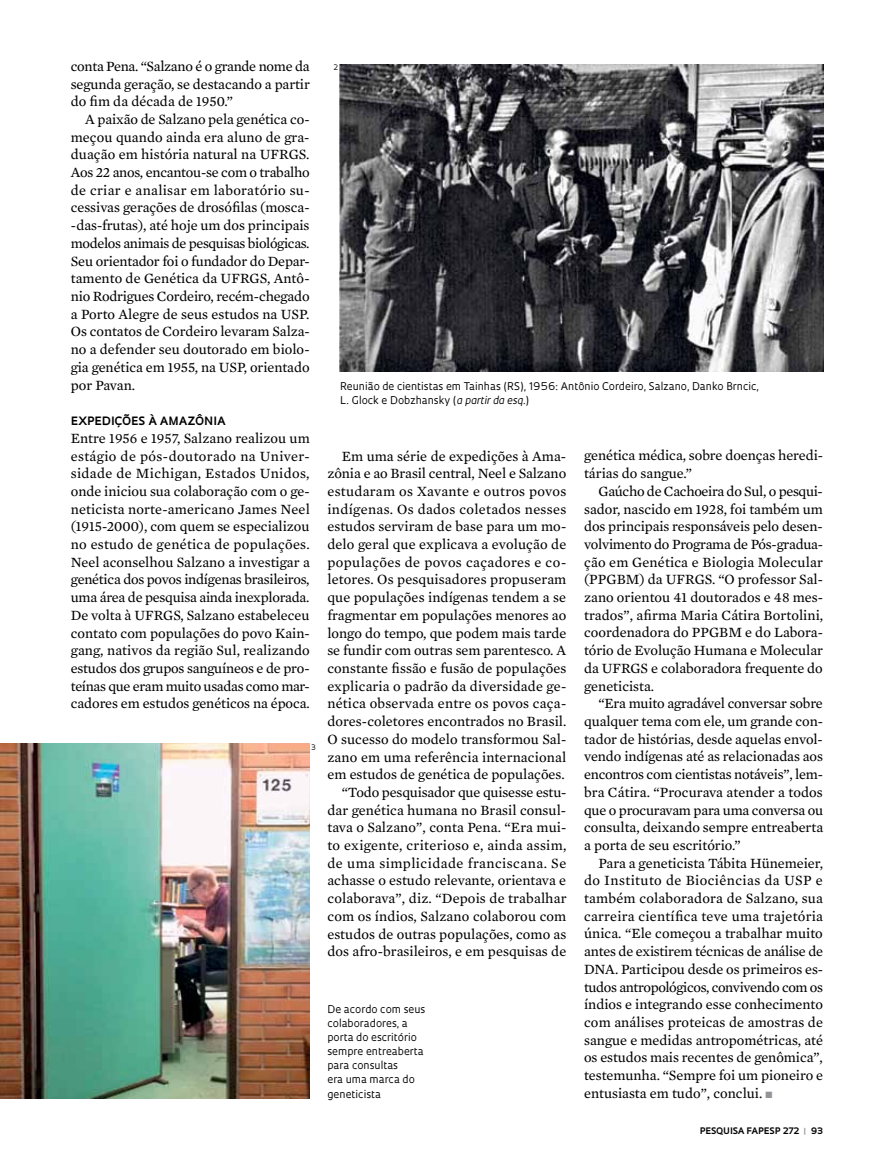
<style>
.page{position:relative;width:885px;height:1169px;background:#fff}
.page>*{position:absolute;margin:0;border:0;box-sizing:border-box;transform-origin:0 0}
.t1{font:14.4px/17.7px "Mercury Text G2";color:#000;text-align:justify}
.t2{font:700 11.25px "Oculum";letter-spacing:.035em;color:#000}
.t3{font:10.35px/14.1px "Oculum";color:#000}
.t4{font:700 8.7px "Oculum";letter-spacing:.015em;color:#000}
.t5{font:7.35px "Oculum";color:#000}
.s1{font-style:italic}
.s2{color:#939598}
</style>
<div class="page">
<img style="left:0;top:744px;width:310px;height:354px">
<img style="left:340px;top:64px;width:483px;height:308px">
<p class="t1" style="left:71px;top:56px;width:241px">conta Pena. “Salzano é o grande nome da segunda geração, se destacando a partir do fim da década de 1950.”</p>
<p class="t1" style="left:71px;top:110px;width:241px;text-indent:14px">A paixão de Salzano pela genética co&shy;meçou quando ainda era aluno de gra&shy;duação em história natural na UFRGS.<br>Aos 22 anos, encantou-se com o trabalho de criar e analisar em laboratório su&shy;cessivas gerações de drosófilas (mosca--das-frutas), até hoje um dos principais modelos animais de pesquisas biológicas.<br>Seu orientador foi o fundador do Depar&shy;tamento de Genética da UFRGS, Antô&shy;nio Rodrigues Cordeiro, recém-chegado a Porto Alegre de seus estudos na USP.<br>Os contatos de Cordeiro levaram Salza&shy;no a defender seu doutorado em biolo&shy;gia genética em 1955, na USP, orientado por Pavan.</p>
<p class="t2" style="left:71px;top:413px;width:150px">EXPEDIÇÕES À AMAZÔNIA</p>
<p class="t1" style="left:71px;top:428px;width:241px">Entre 1956 e 1957, Salzano realizou um estágio de pós-doutorado na Univer&shy;sidade de Michigan, Estados Unidos, onde iniciou sua colaboração com o ge&shy;neticista norte-americano James Neel (1915-2000), com quem se especializou no estudo de genética de populações.<br>Neel aconselhou Salzano a investigar a genética dos povos indígenas brasileiros, uma área de pesquisa ainda inexplorada.<br>De volta à UFRGS, Salzano estabeleceu contato com populações do povo Kain&shy;gang, nativos da região Sul, realizando estudos dos grupos sanguíneos e de pro&shy;teínas que eram muito usadas como mar&shy;cadores em estudos genéticos na época.</p>
<p class="t5" style="left:311px;top:742px;width:6px">3</p>
<p class="t5" style="left:333px;top:63px;width:6px">2</p>
<p class="t3" style="left:340px;top:378px;width:420px">Reunião de cientistas em Tainhas (RS), 1956: Antônio Cordeiro, Salzano, Danko Brncic,<br>L. Glock e Dobzhansky (<span class="s1">a partir da esq.</span>)</p>
<p class="t1" style="left:327px;top:446px;width:241px;text-align:right">Em uma série de expedições à Ama&shy;zônia e ao Brasil central, Neel e Salzano estudaram os Xavante e outros povos indígenas. Os dados coletados nesses estudos serviram de base para um mo&shy;delo geral que explicava a evolução de populações de povos caçadores e co&shy;letores. Os pesquisadores propuseram que populações indígenas tendem a se fragmentar em populações menores ao longo do tempo, que podem mais tarde se fundir com outras sem parentesco. A constante fissão e fusão de populações explicaria o padrão da diversidade ge&shy;nética observada entre os povos caça&shy;dores-coletores encontrados no Brasil.<br>O sucesso do modelo transformou Sal&shy;zano em uma referência internacional em estudos de genética de populações. “Todo pesquisador que quisesse estu&shy;dar genética humana no Brasil consul&shy;tava o Salzano”, conta Pena. “Era mui&shy;to exigente, criterioso e, ainda assim, de uma simplicidade franciscana. Se achasse o estudo relevante, orientava e colaborava”, diz. “Depois de trabalhar com os índios, Salzano colaborou com estudos de outras populações, como as dos afro-brasileiros, e em pesquisas de</p>
<p class="t3" style="left:327px;top:1001px;width:99px">De acordo com seus colaboradores, a porta do escritório sempre entreaberta para consultas<br>era uma marca do geneticista</p>
<p class="t1" style="left:584px;top:446px;width:241px">genética médica, sobre doenças heredi&shy;tárias do sangue.”</p>
<p class="t1" style="left:584px;top:481px;width:241px;text-indent:14px">Gaúcho de Cachoeira do Sul, o pesqui&shy;sador, nascido em 1928, foi também um dos principais responsáveis pelo desen&shy;volvimento do Programa de Pós-gradua&shy;ção em Genética e Biologia Molecular (PPGBM) da UFRGS. “O professor Sal&shy;zano orientou 41 doutorados e 48 mes&shy;trados”, afirma Maria Cátira Bortolini, coordenadora do PPGBM e do Labora&shy;tório de Evolução Humana e Molecular da UFRGS e colaboradora frequente do geneticista.</p>
<p class="t1" style="left:584px;top:694px;width:241px;text-indent:14px">“Era muito agradável conversar sobre qualquer tema com ele, um grande con&shy;tador de histórias, desde aquelas envol&shy;vendo indígenas até as relacionadas aos encontros com cientistas notáveis”, lem&shy;bra Cátira. “Procurava atender a todos que o procuravam para uma conversa ou consulta, deixando sempre entreaberta a porta de seu escritório.”</p>
<p class="t1" style="left:584px;top:853px;width:241px;text-indent:14px">Para a geneticista Tábita Hünemeier, do Instituto de Biociências da USP e também colaboradora de Salzano, sua carreira científica teve uma trajetória única. “Ele começou a trabalhar muito antes de existirem técnicas de análise de DNA. Participou desde os primeiros es&shy;tudos antropológicos, convivendo com os índios e integrando esse conhecimento com análises proteicas de amostras de sangue e medidas antropométricas, até os estudos mais recentes de genômica”, testemunha. “Sempre foi um pioneiro e entusiasta em tudo”, conclui. <span class="s2">■</span></p>
<p class="t4" style="left:700px;top:1124px;width:125px">PESQUISA FAPESP 272 <span class="s2">|</span> 93</p>
</div>
